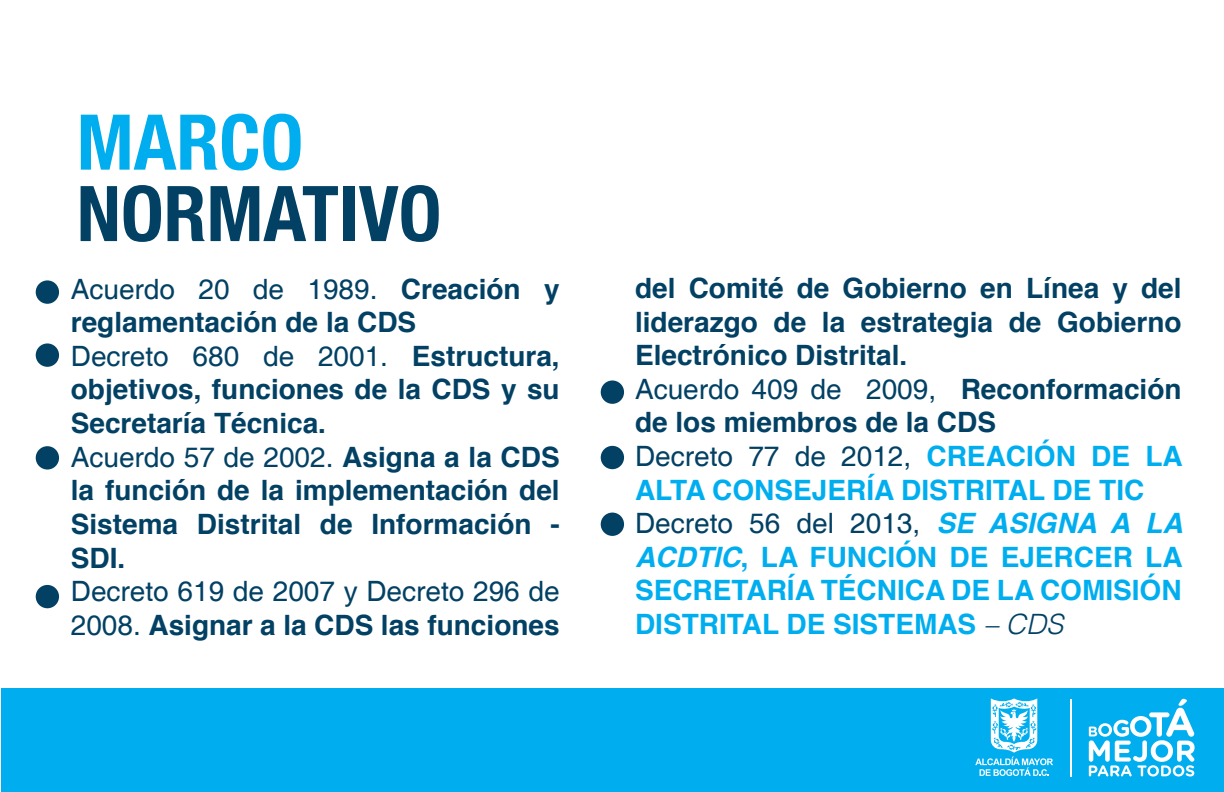
<style>
.page{position:relative;width:1224px;height:792px;background:#fff}
.page>*{position:absolute;margin:0;border:0;box-sizing:border-box;transform-origin:0 0}
.t1{font:700 condensed 77px "Helvetica Neue";color:#024164}
.t2{font:700 condensed 77px "Helvetica Neue";color:#00aeef}
.t3{font:700 28px/33.6px "Helvetica";color:#024164}
.t4{font:28px/33.6px "Helvetica";color:#024164}
.s1{font-weight:400}
.s2{font-weight:700}
.s3{color:#00aeef}
.s4{font-style:italic;color:#00aeef}
.s5{font-weight:300;font-style:italic}
</style>
<div class="page">
<div style="left:1px;top:688px;width:1223px;height:104px;background:#00aeef"></div>
<svg style="left:1089px;top:698px;width:106px;height:78px"></svg>
<hr style="left:1070px;top:698px;width:1px;height:78px;background:#fff">
<svg style="left:975px;top:698px;width:78px;height:77px"></svg>
<div style="left:36px;top:280px;width:23px;height:24px;background:#024164;border-radius:50%"></div>
<div style="left:36px;top:343px;width:23px;height:24px;background:#024164;border-radius:50%"></div>
<div style="left:36px;top:446px;width:23px;height:23px;background:#024164;border-radius:50%"></div>
<div style="left:36px;top:585px;width:23px;height:23px;background:#024164;border-radius:50%"></div>
<div style="left:601px;top:380px;width:23px;height:24px;background:#024164;border-radius:50%"></div>
<div style="left:601px;top:446px;width:23px;height:23px;background:#024164;border-radius:50%"></div>
<div style="left:601px;top:512px;width:23px;height:24px;background:#024164;border-radius:50%"></div>
<h1 class="t2" style="left:77px;top:78px;width:228px">MARCO</h1>
<h1 class="t1" style="left:77px;top:150px;width:366px">NORMATIVO</h1>
<p class="t3" style="left:71px;top:272px;width:490px"><span class="s1">Acuerdo 20 de 1989.</span> Creación y reglamentación de la CDS<br><span class="s1">Decreto 680 de 2001.</span> Estructura, objetivos, funciones de la CDS y su<br>Secretaría Técnica.<br><span class="s1">Acuerdo 57 de 2002.</span> Asigna a la CDS la función de la implementación del<br>Sistema Distrital de Información -<br>SDI.</p>
<p class="t4" style="left:71px;top:575px;width:490px">Decreto 619 de 2007 y Decreto 296 de<br>2008. <span class="s2">Asignar a la CDS las funciones</span></p>
<p class="t3" style="left:635px;top:271px;width:549px">del Comité de Gobierno en Línea y del liderazgo de la estrategia de Gobierno<br>Electrónico Distrital.<br><span class="s1">Acuerdo 409 de 2009,</span> Reconformación de los miembros de la CDS<br><span class="s1">Decreto 77 de 2012,</span> <span class="s3">CREACIÓN DE LA<br>ALTA CONSEJERÍA DISTRITAL DE TIC<br></span><span class="s1">Decreto 56 del 2013,</span> <span class="s4">SE ASIGNA A LA<br>ACDTIC</span><span class="s3">, LA FUNCIÓN DE EJERCER LA<br>SECRETARÍA TÉCNICA DE LA COMISIÓN<br>DISTRITAL DE SISTEMAS</span> <span class="s5">– CDS</span></p>
</div>
